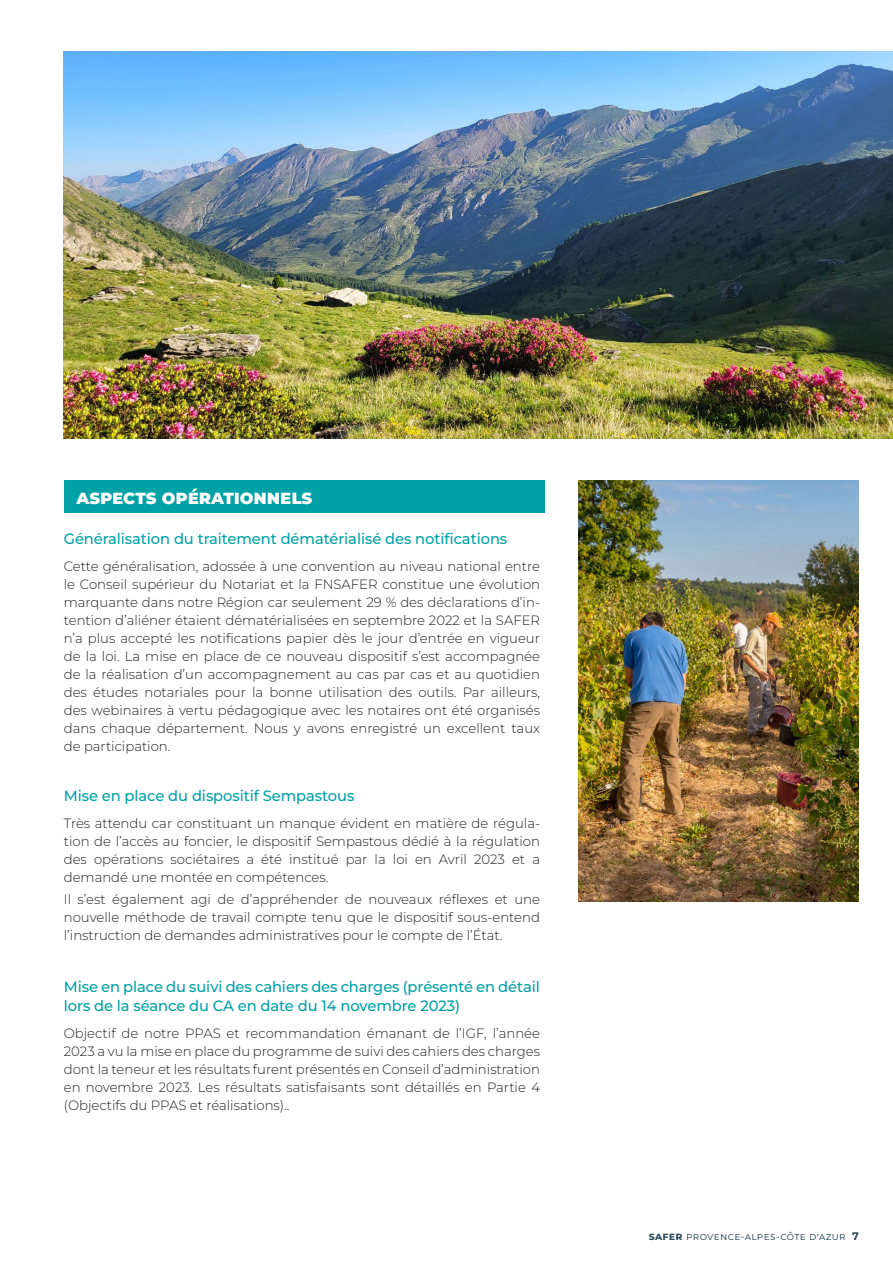
<style>
.page{position:relative;width:893px;height:1263px;background:#fff}
.page>*{position:absolute;margin:0;border:0;box-sizing:border-box;transform-origin:0 0}
.INTER_TITRE{font:800 19.5px "Montserrat";letter-spacing:-.005em;color:#fff}
.TexteCOURANT{font:500 15px/19.5px "Montserrat";letter-spacing:-.005em;color:#00a1a5}
.TexteCOURANT-2{font:300 13.5px/18px "Montserrat";color:#231f20;text-align:justify}
.t1{font:10.5px "Montserrat";letter-spacing:.04em;color:#294a59}
.s1{font-weight:700;font-size:10.95px}
</style>
<div class="page">
<div style="left:64px;top:480px;width:480px;height:33px;background:#00a2a5"></div>
<img style="left:64px;top:51px;width:829px;height:387px">
<img style="left:578px;top:480px;width:281px;height:421px">
<p class="INTER_TITRE" style="left:77px;top:484px;width:237px">ASPECTS OPÉRATIONNELS</p>
<p class="TexteCOURANT" style="left:64px;top:529px;width:445px">Généralisation du traitement dématérialisé des notifications</p>
<p class="TexteCOURANT-2" style="left:64px;top:557px;width:478px">Cette généralisation, adossée à une convention au niveau national entre le Conseil supérieur du Notariat et la FNSAFER constitue une évolution marquante dans notre Région car seulement 29 % des déclarations d’in&shy;tention d’aliéner étaient dématérialisées en septembre 2022 et la SAFER n’a plus accepté les notifications papier dès le jour d’entrée en vigueur de la loi. La mise en place de ce nouveau dispositif s’est accompagnée de la réalisation d’un accompagnement au cas par cas et au quotidien des études notariales pour la bonne utilisation des outils. Par ailleurs, des webinaires à vertu pédagogique avec les notaires ont été organisés dans chaque département. Nous y avons enregistré un excellent taux de participation.</p>
<p class="TexteCOURANT" style="left:64px;top:786px;width:292px">Mise en place du dispositif Sempastous</p>
<p class="TexteCOURANT-2" style="left:64px;top:813px;width:478px">Très attendu car constituant un manque évident en matière de régula&shy;tion de l’accès au foncier, le dispositif Sempastous dédié à la régulation des opérations sociétaires a été institué par la loi en Avril 2023 et a demandé une montée en compétences.</p>
<p class="TexteCOURANT-2" style="left:64px;top:890px;width:478px">Il s’est également agi de d’appréhender de nouveaux réflexes et une nouvelle méthode de travail compte tenu que le dispositif sous-entend l’instruction de demandes administratives pour le compte de l’État.</p>
<p class="TexteCOURANT" style="left:64px;top:976px;width:478px">Mise en place du suivi des cahiers des charges (présenté en détail lors de la séance du CA en date du 14 novembre 2023)</p>
<p class="TexteCOURANT-2" style="left:64px;top:1023px;width:478px">Objectif de notre PPAS et recommandation émanant de l’IGF, l’année 2023 a vu la mise en place du programme de suivi des cahiers des charges dont la teneur et les résultats furent présentés en Conseil d’administration en novembre 2023. Les résultats satisfaisants sont détaillés en Partie 4 (Objectifs du PPAS et réalisations)..</p>
<p class="t1" style="left:649px;top:1229px;width:212px"><span class="s1">safer</span> provence-alpes-côte d’azur <span class="s1">7</span></p>
</div>
